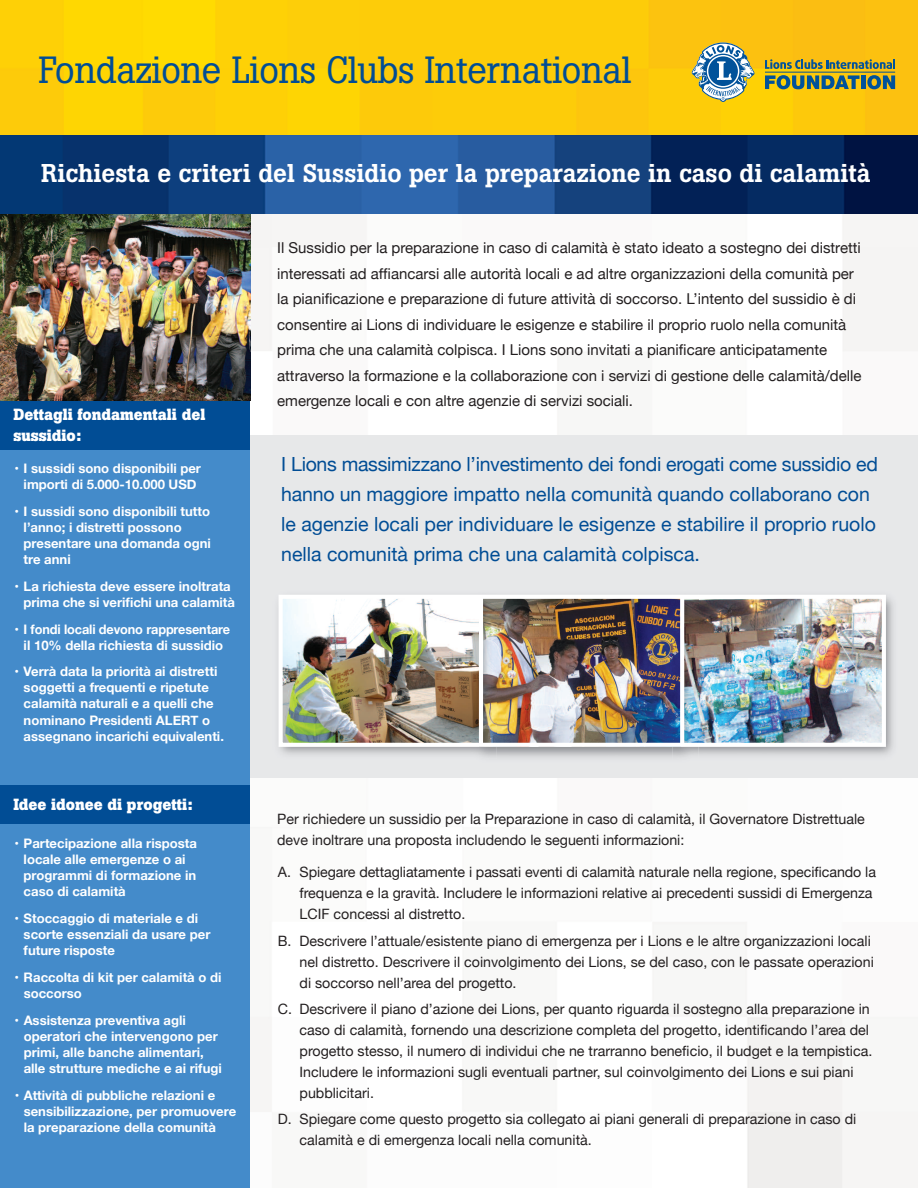
<style>
.page{position:relative;width:918px;height:1188px;background:#fff}
.page>*{position:absolute;margin:0;border:0;box-sizing:border-box;transform-origin:0 0}
.t1{font:37.5px "Boton";letter-spacing:-.01em;color:#014d95}
.t2{font:500 25.5px "Boton";color:#fff}
.t3{font:19.5px/30px "Helvetica Neue";color:#014d95}
.t4{font:700 16.05px/21px "Boton";color:#fff}
.t5{font:15px/25.5px "Helvetica Neue";color:#231f20}
.t6{font:14.25px/21px "Helvetica Neue";color:#231f20}
.t7{font:700 13.05px/16px "Helvetica Neue";color:#fff}
</style>
<div class="page">
<img style="left:250px;top:214px;width:668px;height:974px">
<div style="left:177px;top:436px;width:741px;height:342px;background:#e7e8e9"></div>
<div style="left:0;top:172px;width:250px;height:1016px;background:#448bca"></div>
<div style="left:0;top:400px;width:250px;height:50px;background:#014d95"></div>
<div style="left:0;top:785px;width:250px;height:39px;background:#014d95"></div>
<img style="left:0;top:214px;width:250px;height:186px">
<img style="left:0;top:0;width:918px;height:135px">
<img style="left:0;top:135px;width:918px;height:79px">
<svg style="left:765px;top:59px;width:130px;height:10px"></svg>
<svg style="left:765px;top:75px;width:95px;height:14px"></svg>
<div style="left:861px;top:75px;width:5px;height:14px;background:#01529a"></div>
<svg style="left:867px;top:75px;width:28px;height:14px"></svg>
<hr style="left:765px;top:72px;width:130px;height:1px;background:#01529a">
<svg style="left:692px;top:43px;width:62px;height:59px"></svg>
<img style="left:699px;top:597px;width:194px;height:158px">
<img style="left:699px;top:600px;width:182px;height:142px">
<img style="left:497px;top:747px;width:202px;height:11px">
<img style="left:684px;top:600px;width:15px;height:142px">
<img style="left:497px;top:600px;width:183px;height:142px">
<img style="left:483px;top:600px;width:14px;height:142px">
<img style="left:284px;top:600px;width:195px;height:142px">
<div style="left:279px;top:595px;width:607px;height:152px;border:4px solid #fff"></div>
<hr style="left:479px;top:597px;width:4px;height:147px;background:#fff">
<svg style="left:680px;top:596px;width:4px;height:148px"></svg>
<h1 class="t1" style="left:38px;top:56px;width:595px">Fondazione Lions Clubs International</h1>
<h2 class="t2" style="left:41px;top:164px;width:831px">Richiesta e criteri del Sussidio per la preparazione in caso di calamità</h2>
<p class="t4" style="left:13px;top:405px;width:193px">Dettagli fondamentali del sussidio:</p>
<p class="t7" style="left:15px;top:460px;width:188px;text-align:center">• I sussidi sono disponibili per importi di 5.000-10.000 USD</p>
<p class="t7" style="left:24px;top:503px;width:189px;text-indent:-9px">• I sussidi sono disponibili tutto l’anno; i distretti possono presentare una domanda ogni tre anni</p>
<p class="t7" style="left:24px;top:578px;width:213px;text-indent:-9px">• La richiesta deve essere inoltrata prima che si verifichi una calamità</p>
<p class="t7" style="left:15px;top:621px;width:217px;text-align:center">• I fondi locali devono rappresentare il 10% della richiesta di sussidio</p>
<p class="t7" style="left:24px;top:663px;width:202px;text-indent:-9px">• Verrà data la priorità ai distretti soggetti a frequenti e ripetute calamità naturali e a quelli che nominano Presidenti ALERT o assegnano incarichi equivalenti.</p>
<p class="t4" style="left:14px;top:796px;width:181px">Idee idonee di progetti:</p>
<p class="t7" style="left:24px;top:835px;width:175px;text-indent:-9px">• Partecipazione alla risposta locale alle emergenze o ai programmi di formazione in caso di calamità</p>
<p class="t7" style="left:24px;top:910px;width:188px;text-indent:-9px">• Stoccaggio di materiale e di scorte essenziali da usare per future risposte</p>
<p class="t7" style="left:24px;top:969px;width:199px;text-indent:-9px">• Raccolta di kit per calamità o di soccorso</p>
<p class="t7" style="left:24px;top:1012px;width:200px;text-indent:-9px">• Assistenza preventiva agli operatori che intervengono per primi, alle banche alimentari, alle strutture mediche e ai rifugi</p>
<p class="t7" style="left:24px;top:1087px;width:214px;text-indent:-9px">• Attività di pubbliche relazioni e sensibilizzazione, per promuovere la preparazione della comunità</p>
<p class="t5" style="left:277px;top:235px;width:586px">Il Sussidio per la preparazione in caso di calamità è stato ideato a sostegno dei distretti interessati ad affiancarsi alle autorità locali e ad altre organizzazioni della comunità per la pianificazione e preparazione di future attività di soccorso. L’intento del sussidio è di consentire ai Lions di individuare le esigenze e stabilire il proprio ruolo nella comunità prima che una calamità colpisca. I Lions sono invitati a pianificare anticipatamente attraverso la formazione e la collaborazione con i servizi di gestione delle calamità/delle emergenze locali e con altre agenzie di servizi sociali.</p>
<p class="t3" style="left:281px;top:449px;width:598px">I Lions massimizzano l’investimento dei fondi erogati come sussidio ed hanno un maggiore impatto nella comunità quando collaborano con le agenzie locali per individuare le esigenze e stabilire il proprio ruolo nella comunità prima che una calamità colpisca.</p>
<p class="t6" style="left:277px;top:809px;width:589px">Per richiedere un sussidio per la Preparazione in caso di calamità, il Governatore Distrettuale deve inoltrare una proposta includendo le seguenti informazioni:</p>
<p class="t6" style="left:300px;top:861px;width:578px;text-indent:-22px">A. Spiegare dettagliatamente i passati eventi di calamità naturale nella regione, specificando la frequenza e la gravità. Includere le informazioni relative ai precedenti sussidi di Emergenza<br>LCIF concessi al distretto.</p>
<p class="t6" style="left:300px;top:930px;width:576px;text-indent:-22px">B. Descrivere l’attuale/esistente piano di emergenza per i Lions e le altre organizzazioni locali nel distretto. Descrivere il coinvolgimento dei Lions, se del caso, con le passate operazioni di soccorso nell’area del progetto.</p>
<p class="t6" style="left:300px;top:998px;width:574px;text-indent:-22px">C. Descrivere il piano d’azione dei Lions, per quanto riguarda il sostegno alla preparazione in caso di calamità, fornendo una descrizione completa del progetto, identificando l’area del progetto stesso, il numero di individui che ne trarranno beneficio, il budget e la tempistica.<br>Includere le informazioni sugli eventuali partner, sul coinvolgimento dei Lions e sui piani pubblicitari.</p>
<p class="t6" style="left:300px;top:1109px;width:558px;text-indent:-22px">D. Spiegare come questo progetto sia collegato ai piani generali di preparazione in caso di calamità e di emergenza locali nella comunità.</p>
</div>
